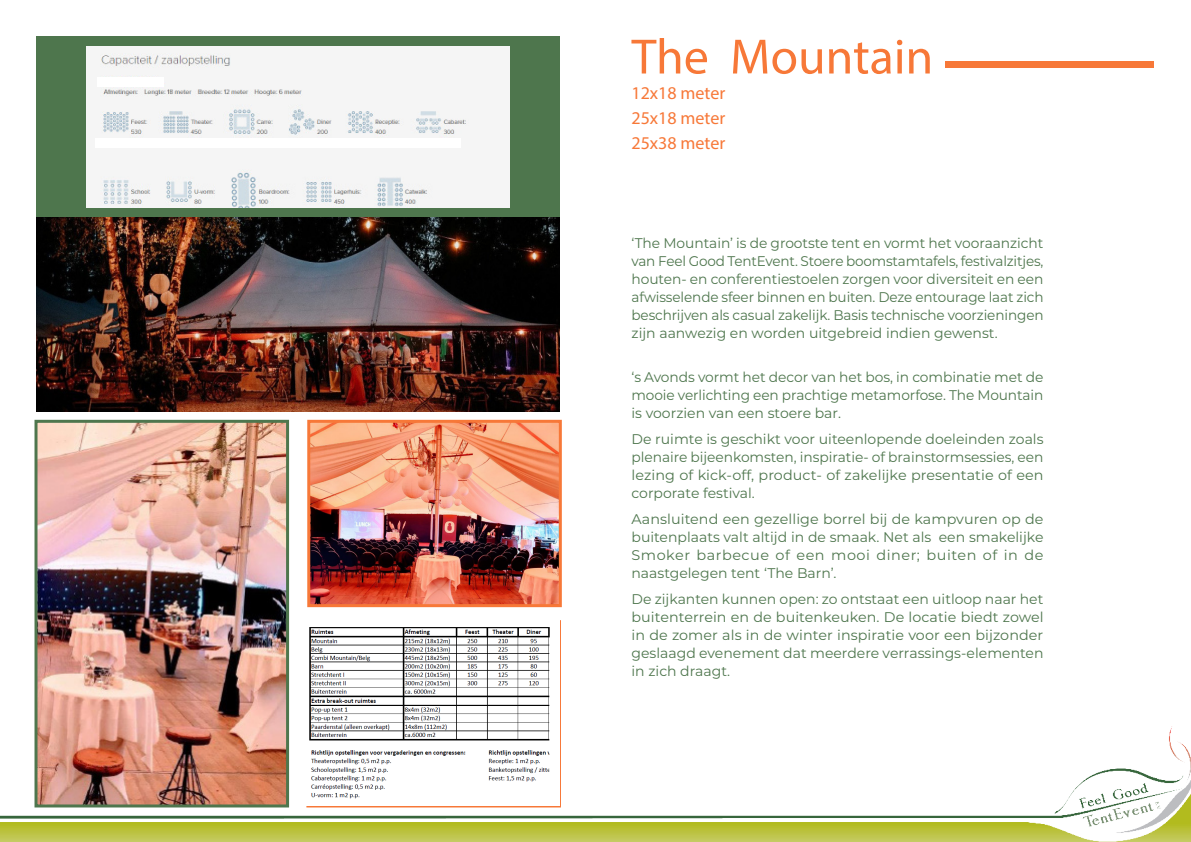
<style>
.page{position:relative;width:1191px;height:842px;background:#fff}
.page>*{position:absolute;margin:0;border:0;box-sizing:border-box;transform-origin:0 0}
.Pull_Quote{font:50px "Myriad Pro";color:#f77838}
.Pull_Quote-2{font:18px "Myriad Pro";color:#f77838}
.Alineastijl_1{font:14px/18px "Montserrat";color:#4e764d;text-align:justify}
</style>
<div class="page">
<img style="left:311px;top:424px;width:247px;height:179px">
<div style="left:307px;top:420px;width:255px;height:187px;border:3px solid #f77838"></div>
<img style="left:38px;top:424px;width:247px;height:301px">
<div style="left:34px;top:420px;width:255px;height:387px;border:3px solid #4e764d"></div>
<div style="left:945px;top:61px;width:209px;height:6px;background:#f77838"></div>
<img style="left:1px;top:725px;width:1190px;height:117px">
<div style="left:36px;top:36px;width:523px;height:173px;background:#4e764d"></div>
<img style="left:86px;top:47px;width:423px;height:161px">
<div style="left:98px;top:77px;width:66px;height:10px;background:#fff"></div>
<div style="left:95px;top:138px;width:366px;height:9px;background:#fff"></div>
<div style="left:36px;top:208px;width:523px;height:10px;background:#4e764d"></div>
<img style="left:36px;top:218px;width:523px;height:193px">
<img style="left:306px;top:627px;width:253px;height:178px">
<p class="Pull_Quote" style="left:631px;top:26px;width:303px">The Mountain</p>
<p class="Pull_Quote-2" style="left:631px;top:81px;width:95px">12x18 meter</p>
<p class="Pull_Quote-2" style="left:631px;top:106px;width:95px">25x18 meter</p>
<p class="Pull_Quote-2" style="left:631px;top:131px;width:95px">25x38 meter</p>
<p class="Alineastijl_1" style="left:631px;top:234px;width:414px">‘The Mountain’ is de grootste tent en vormt het vooraanzicht van Feel Good TentEvent. Stoere boomstamtafels, festivalzitjes, houten- en conferentiestoelen zorgen voor diversiteit en een afwisselende sfeer binnen en buiten. Deze entourage laat zich beschrijven als casual zakelijk. Basis technische voorzieningen zijn aanwezig en worden uitgebreid indien gewenst.</p>
<p class="Alineastijl_1" style="left:631px;top:368px;width:413px">‘s Avonds vormt het decor van het bos, in combinatie met de mooie verlichting een prachtige metamorfose. The Mountain is voorzien van een stoere bar.</p>
<p class="Alineastijl_1" style="left:631px;top:430px;width:413px">De ruimte is geschikt voor uiteenlopende doeleinden zoals plenaire bijeenkomsten, inspiratie- of brainstormsessies, een lezing of kick-off, product- of zakelijke presentatie of een corporate festival.</p>
<p class="Alineastijl_1" style="left:631px;top:510px;width:413px">Aansluitend een gezellige borrel bij de kampvuren op de buitenplaats valt altijd in de smaak. Net als een smakelijke Smoker barbecue of een mooi diner; buiten of in de naastgelegen tent ‘The Barn’.</p>
<p class="Alineastijl_1" style="left:631px;top:590px;width:414px">De zijkanten kunnen open: zo ontstaat een uitloop naar het buitenterrein en de buitenkeuken. De locatie biedt zowel in de zomer als in de winter inspiratie voor een bijzonder geslaagd evenement dat meerdere verrassings-elementen in zich draagt.</p>
</div>
